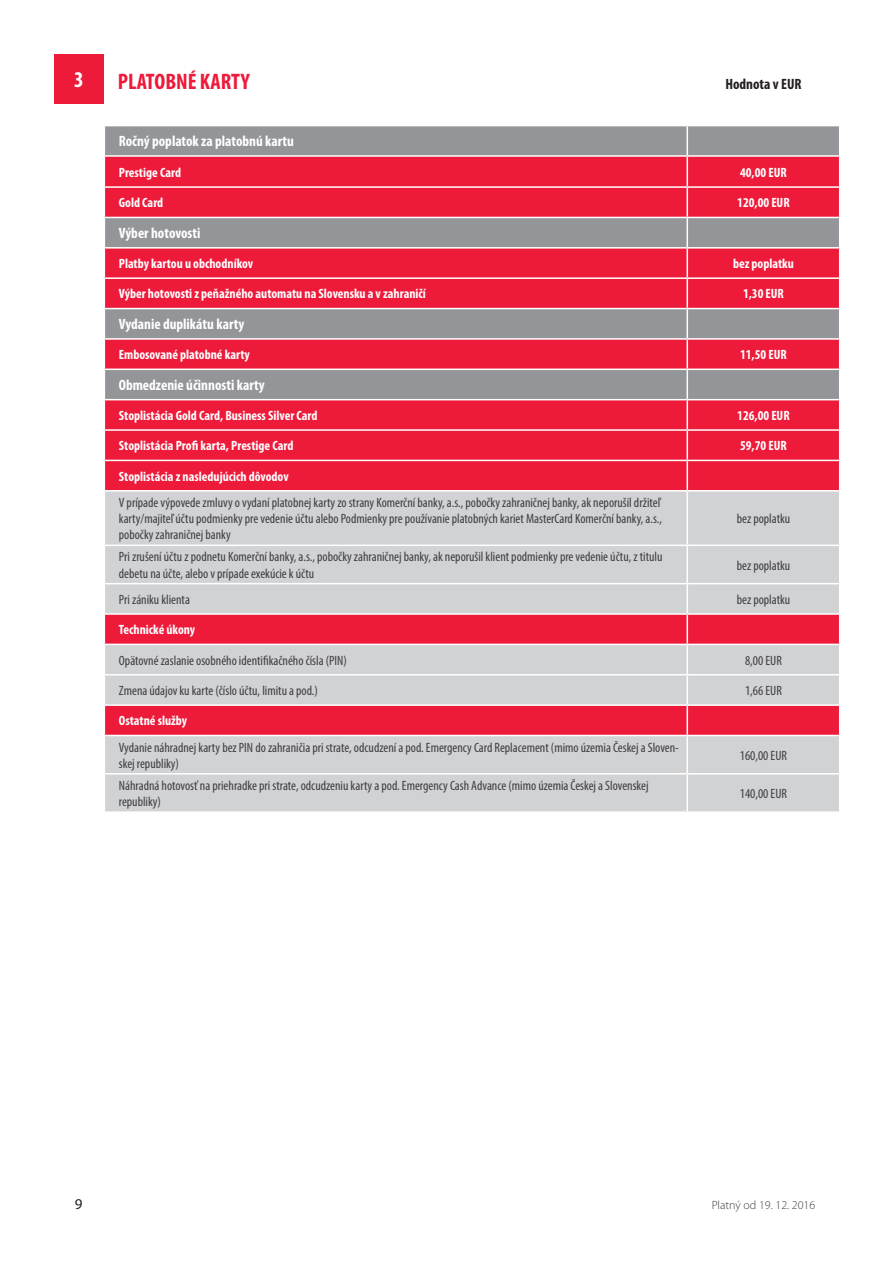
<style>
.page{position:relative;width:893px;height:1263px;background:#fff}
.page>*{position:absolute;margin:0;border:0;box-sizing:border-box;transform-origin:0 0}
.t1{font:700 condensed 22.5px "Myriad Pro";color:#ed1a3a}
.t2{font:700 condensed 22.5px "Myriad Pro";color:#fff}
.t3{font:700 condensed 15px "Myriad Pro";color:#fff}
.t4{font:700 condensed 15px "Myriad Pro";color:#231f20}
.t5{font:15px "Myriad Pro";color:#231f20}
.t6{font:condensed 13.5px/16.2px "Myriad Pro";color:#3e3e3f}
.t7{font:700 condensed 13.5px "Myriad Pro";color:#fff}
.t8{font:300 12px "Myriad Pro";color:#3e3e3f}
</style>
<div class="page">
<div style="left:105px;top:126px;width:734px;height:29px;background:#939598"></div>
<svg style="left:105px;top:157px;width:734px;height:333px;background:#d43d55"></svg>
<svg style="left:105px;top:491px;width:734px;height:320px;background:#d6b0b8"></svg>
<hr style="left:686px;top:157px;width:2px;height:29px;background:#fff">
<hr style="left:686px;top:188px;width:2px;height:29px;background:#fff">
<hr style="left:686px;top:249px;width:2px;height:28px;background:#fff">
<hr style="left:686px;top:279px;width:2px;height:29px;background:#fff">
<hr style="left:686px;top:340px;width:2px;height:29px;background:#fff">
<hr style="left:686px;top:400px;width:2px;height:29px;background:#fff">
<hr style="left:686px;top:431px;width:2px;height:29px;background:#fff">
<hr style="left:686px;top:461px;width:2px;height:29px;background:#fff">
<hr style="left:686px;top:615px;width:2px;height:29px;background:#fff">
<hr style="left:686px;top:706px;width:2px;height:29px;background:#fff">
<hr style="left:686px;top:218px;width:2px;height:29px;background:#fff">
<hr style="left:686px;top:309px;width:2px;height:29px;background:#fff">
<hr style="left:686px;top:370px;width:2px;height:29px;background:#fff">
<hr style="left:686px;top:491px;width:2px;height:54px;background:#fff">
<hr style="left:686px;top:546px;width:2px;height:37px;background:#fff">
<hr style="left:686px;top:584px;width:2px;height:29px;background:#fff">
<hr style="left:686px;top:645px;width:2px;height:29px;background:#fff">
<hr style="left:686px;top:675px;width:2px;height:29px;background:#fff">
<hr style="left:686px;top:736px;width:2px;height:37px;background:#fff">
<hr style="left:686px;top:774px;width:2px;height:37px;background:#fff">
<hr style="left:104px;top:217px;width:583px;height:1px;background:#fff">
<hr style="left:687px;top:217px;width:153px;height:1px;background:#fff">
<hr style="left:104px;top:247px;width:583px;height:2px;background:#fff">
<hr style="left:687px;top:247px;width:153px;height:2px;background:#fff">
<hr style="left:104px;top:338px;width:583px;height:2px;background:#fff">
<hr style="left:687px;top:338px;width:153px;height:2px;background:#fff">
<hr style="left:104px;top:399px;width:583px;height:1px;background:#fff">
<hr style="left:687px;top:399px;width:153px;height:1px;background:#fff">
<hr style="left:104px;top:429px;width:583px;height:2px;background:#fff">
<hr style="left:687px;top:429px;width:153px;height:2px;background:#fff">
<hr style="left:104px;top:460px;width:583px;height:1px;background:#fff">
<hr style="left:687px;top:460px;width:153px;height:1px;background:#fff">
<hr style="left:104px;top:545px;width:583px;height:1px;background:#fff">
<hr style="left:687px;top:545px;width:153px;height:1px;background:#fff">
<hr style="left:104px;top:583px;width:583px;height:1px;background:#fff">
<hr style="left:687px;top:583px;width:153px;height:1px;background:#fff">
<hr style="left:104px;top:674px;width:583px;height:1px;background:#fff">
<hr style="left:687px;top:674px;width:153px;height:1px;background:#fff">
<hr style="left:104px;top:613px;width:583px;height:2px;background:#fff">
<hr style="left:687px;top:613px;width:153px;height:2px;background:#fff">
<hr style="left:104px;top:644px;width:583px;height:1px;background:#fff">
<hr style="left:687px;top:644px;width:153px;height:1px;background:#fff">
<hr style="left:104px;top:773px;width:583px;height:1px;background:#fff">
<hr style="left:687px;top:773px;width:153px;height:1px;background:#fff">
<svg style="left:104px;top:126px;width:1px;height:336px"></svg>
<svg style="left:839px;top:126px;width:1px;height:336px"></svg>
<hr style="left:104px;top:369px;width:583px;height:1px;background:#fff">
<hr style="left:687px;top:369px;width:153px;height:1px;background:#fff">
<hr style="left:104px;top:308px;width:583px;height:1px;background:#fff">
<hr style="left:687px;top:308px;width:153px;height:1px;background:#fff">
<hr style="left:104px;top:704px;width:583px;height:2px;background:#fff">
<hr style="left:687px;top:704px;width:153px;height:2px;background:#fff">
<hr style="left:104px;top:735px;width:583px;height:1px;background:#fff">
<hr style="left:687px;top:735px;width:153px;height:1px;background:#fff">
<hr style="left:104px;top:186px;width:583px;height:2px;background:#fff">
<hr style="left:687px;top:186px;width:153px;height:2px;background:#fff">
<hr style="left:686px;top:126px;width:2px;height:29px;background:#fff">
<hr style="left:104px;top:155px;width:583px;height:2px;background:#fff">
<hr style="left:687px;top:155px;width:153px;height:2px;background:#fff">
<hr style="left:104px;top:277px;width:583px;height:2px;background:#fff">
<hr style="left:687px;top:277px;width:153px;height:2px;background:#fff">
<div style="left:54px;top:54px;width:50px;height:50px;background:#ed1a3a"></div>
<h1 class="t2" style="left:74px;top:66px;width:11px">3</h1>
<h1 class="t1" style="left:118px;top:67px;width:134px">PLATOBNÉ KARTY</h1>
<p class="t4" style="left:725px;top:74px;width:78px">Hodnota v EUR</p>
<p class="t3" style="left:119px;top:132px;width:177px">Ročný poplatok za platobnú kartu</p>
<p class="t7" style="left:119px;top:164px;width:64px">Prestige Card</p>
<p class="t7" style="left:740px;top:164px;width:48px">40,00 EUR</p>
<p class="t7" style="left:119px;top:194px;width:46px">Gold Card</p>
<p class="t7" style="left:737px;top:194px;width:54px">120,00 EUR</p>
<p class="t3" style="left:119px;top:224px;width:83px">Výber hotovosti</p>
<p class="t7" style="left:119px;top:255px;width:136px">Platby kartou u obchodníkov</p>
<p class="t7" style="left:733px;top:255px;width:62px">bez poplatku</p>
<p class="t7" style="left:119px;top:285px;width:309px">Výber hotovosti z peňažného automatu na Slovensku a v zahraničí</p>
<p class="t7" style="left:743px;top:285px;width:42px">1,30 EUR</p>
<p class="t3" style="left:119px;top:315px;width:127px">Vydanie duplikátu karty</p>
<p class="t7" style="left:119px;top:346px;width:133px">Embosované platobné karty</p>
<p class="t7" style="left:740px;top:346px;width:48px">11,50 EUR</p>
<p class="t3" style="left:119px;top:376px;width:147px">Obmedzenie účinnosti karty</p>
<p class="t7" style="left:119px;top:407px;width:200px">Stoplistácia Gold Card, Business Silver Card</p>
<p class="t7" style="left:737px;top:407px;width:54px">126,00 EUR</p>
<p class="t7" style="left:119px;top:437px;width:176px">Stoplistácia Profi karta, Prestige Card</p>
<p class="t7" style="left:740px;top:437px;width:48px">59,70 EUR</p>
<p class="t7" style="left:119px;top:468px;width:171px">Stoplistácia z nasledujúcich dôvodov</p>
<p class="t6" style="left:119px;top:494px;width:545px">V prípade výpovede zmluvy o vydaní platobnej karty zo strany Komerční banky, a.s., pobočky zahraničnej banky, ak neporušil držiteľ karty/majiteľ účtu podmienky pre vedenie účtu alebo Podmienky pre používanie platobných kariet MasterCard Komerční banky, a.s., pobočky zahraničnej banky</p>
<p class="t6" style="left:737px;top:510px;width:55px">bez poplatku</p>
<p class="t6" style="left:119px;top:549px;width:545px">Pri zrušení účtu z podnetu Komerční banky, a.s., pobočky zahraničnej banky, ak neporušil klient podmienky pre vedenie účtu, z titulu debetu na účte, alebo v prípade exekúcie k účtu</p>
<p class="t6" style="left:737px;top:557px;width:55px">bez poplatku</p>
<p class="t6" style="left:119px;top:591px;width:73px">Pri zániku klienta</p>
<p class="t6" style="left:737px;top:591px;width:55px">bez poplatku</p>
<p class="t7" style="left:119px;top:621px;width:78px">Technické úkony</p>
<p class="t6" style="left:119px;top:652px;width:230px">Opätovné zaslanie osobného identifikačného čísla (PIN)</p>
<p class="t6" style="left:745px;top:652px;width:38px">8,00 EUR</p>
<p class="t6" style="left:119px;top:682px;width:201px">Zmena údajov ku karte (číslo účtu, limitu a pod.)</p>
<p class="t6" style="left:745px;top:682px;width:38px">1,66 EUR</p>
<p class="t7" style="left:119px;top:712px;width:70px">Ostatné služby</p>
<p class="t6" style="left:119px;top:739px;width:562px">Vydanie náhradnej karty bez PIN do zahraničia pri strate, odcudzení a pod. Emergency Card Replacement (mimo územia Českej a Sloven&shy;skej republiky)</p>
<p class="t6" style="left:740px;top:747px;width:49px">160,00 EUR</p>
<p class="t6" style="left:119px;top:777px;width:531px">Náhradná hotovosť na priehradke pri strate, odcudzeniu karty a pod. Emergency Cash Advance (mimo územia Českej a Slovenskej republiky)</p>
<p class="t6" style="left:740px;top:785px;width:49px">140,00 EUR</p>
<p class="t5" style="left:75px;top:1195px;width:9px">9</p>
<p class="t8" style="left:712px;top:1198px;width:105px">Platný od 19. 12. 2016</p>
</div>
